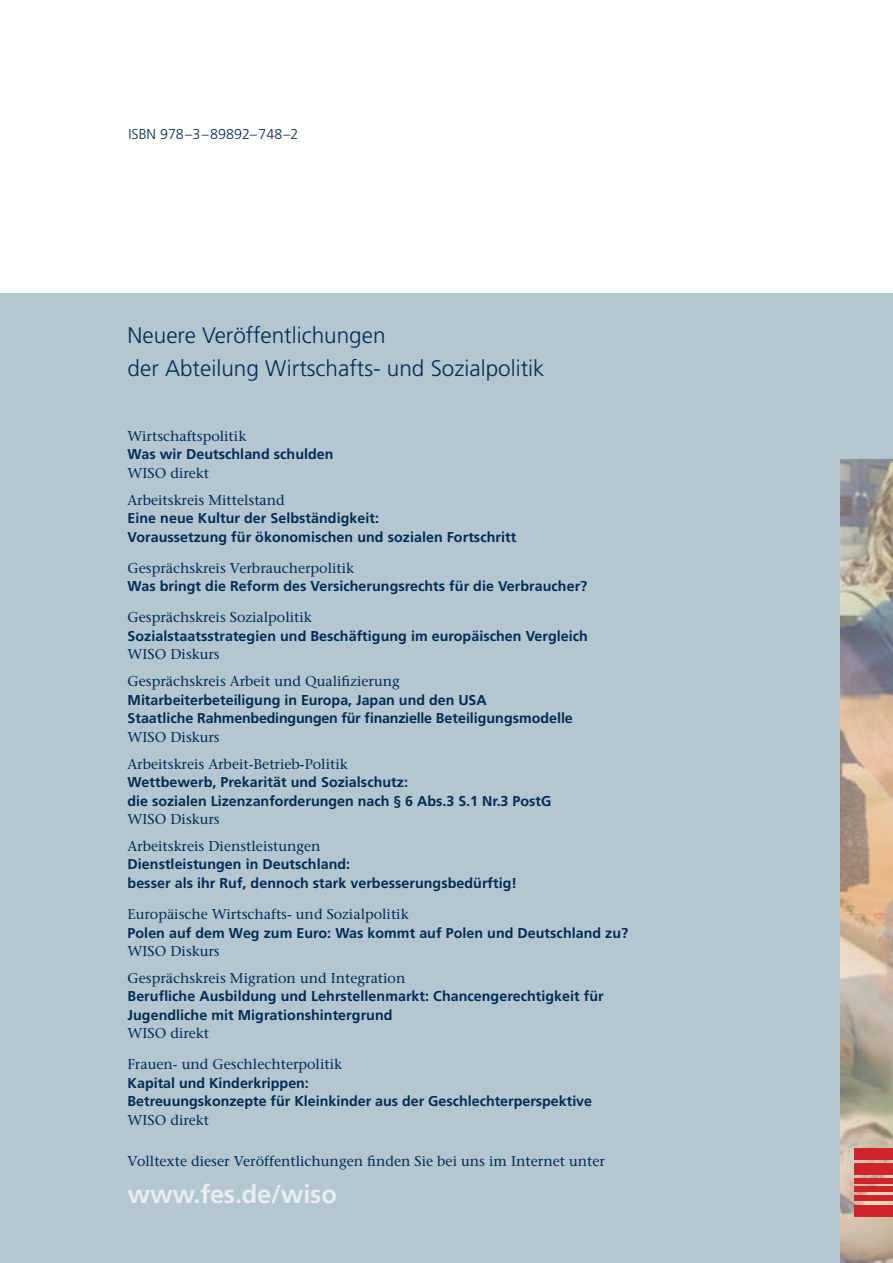
<style>
.page{position:relative;width:893px;height:1263px;background:#fff}
.page>*{position:absolute;margin:0;border:0;box-sizing:border-box;transform-origin:0 0}
.t1{font:700 25.5px "Frutiger";letter-spacing:-.01em;color:#e7edf0}
.t2{font:300 22.5px/33px "Frutiger";color:#002c55}
.t3{font:700 14.25px/18.5px "Frutiger";letter-spacing:.005em;color:#002c55}
.t4{font:14.25px/27px "Stone Serif";color:#002c55}
.t5{font:300 14.25px "Frutiger";color:#002c55}
</style>
<div class="page">
<div style="left:0;top:293px;width:893px;height:970px;background:#b4c6d0"></div>
<img style="left:841px;top:459px;width:52px;height:804px">
<div style="left:855px;top:1149px;width:38px;height:11px;background:#d1232a"></div>
<div style="left:855px;top:1206px;width:38px;height:11px;background:#d1232a"></div>
<div style="left:855px;top:1164px;width:38px;height:11px;background:#d1232a"></div>
<hr style="left:855px;top:1179px;width:38px;height:4px;background:#d1232a">
<div style="left:855px;top:1187px;width:38px;height:5px;background:#d1232a"></div>
<hr style="left:855px;top:1196px;width:38px;height:4px;background:#d1232a">
<div style="left:855px;top:1148px;width:38px;height:11px;background:#d1232a"></div>
<div style="left:855px;top:1205px;width:38px;height:11px;background:#d1232a"></div>
<div style="left:855px;top:1163px;width:38px;height:11px;background:#d1232a"></div>
<hr style="left:855px;top:1178px;width:38px;height:4px;background:#d1232a">
<hr style="left:855px;top:1195px;width:38px;height:4px;background:#d1232a">
<p class="t5" style="left:128px;top:128px;width:172px">ISBN 978–3–89892–748–2</p>
<h2 class="t2" style="left:128px;top:320px;width:418px">Neuere Veröffentlichungen<br>der Abteilung Wirtschafts- und Sozialpolitik</h2>
<p class="t4" style="left:128px;top:424px;width:120px">Wirtschaftspolitik</p>
<p class="t3" style="left:128px;top:446px;width:208px">Was wir Deutschland schulden</p>
<p class="t4" style="left:128px;top:461px;width:159px">WISO direkt<br>Arbeitskreis Mittelstand</p>
<p class="t3" style="left:128px;top:510px;width:390px">Eine neue Kultur der Selbständigkeit:<br>Voraussetzung für ökonomischen und sozialen Fortschritt</p>
<p class="t4" style="left:128px;top:556px;width:228px">Gesprächskreis Verbraucherpolitik</p>
<p class="t3" style="left:128px;top:578px;width:461px">Was bringt die Reform des Versicherungsrechts für die Verbraucher?</p>
<p class="t4" style="left:128px;top:605px;width:186px">Gesprächskreis Sozialpolitik</p>
<p class="t3" style="left:128px;top:628px;width:462px">Sozialstaatsstrategien und Beschäftigung im europäischen Vergleich</p>
<p class="t4" style="left:128px;top:642px;width:274px">WISO Diskurs<br>Gesprächskreis Arbeit und Qualifizierung</p>
<p class="t3" style="left:128px;top:692px;width:447px">Mitarbeiterbeteiligung in Europa, Japan und den USA<br>Staatliche Rahmenbedingungen für finanzielle Beteiligungsmodelle</p>
<p class="t4" style="left:128px;top:725px;width:222px">WISO Diskurs<br>Arbeitskreis Arbeit-Betrieb-Politik</p>
<p class="t3" style="left:128px;top:774px;width:425px">Wettbewerb, Prekarität und Sozialschutz:<br>die sozialen Lizenzanforderungen nach § 6 Abs.3 S.1 Nr.3 PostG</p>
<p class="t4" style="left:128px;top:807px;width:195px">WISO Diskurs<br>Arbeitskreis Dienstleistungen</p>
<p class="t3" style="left:128px;top:856px;width:391px">Dienstleistungen in Deutschland:<br>besser als ihr Ruf, dennoch stark verbesserungsbedürftig!</p>
<p class="t4" style="left:128px;top:902px;width:282px">Europäische Wirtschafts- und Sozialpolitik</p>
<p class="t3" style="left:128px;top:924px;width:502px">Polen auf dem Weg zum Euro: Was kommt auf Polen und Deutschland zu?</p>
<p class="t4" style="left:128px;top:939px;width:279px">WISO Diskurs<br>Gesprächskreis Migration und Integration</p>
<p class="t3" style="left:128px;top:988px;width:478px">Berufliche Ausbildung und Lehrstellenmarkt: Chancengerechtigkeit für<br>Jugendliche mit Migrationshintergrund</p>
<p class="t4" style="left:128px;top:1019px;width:216px;line-height:31.2px">WISO direkt<br>Frauen- und Geschlechterpolitik</p>
<p class="t3" style="left:128px;top:1075px;width:466px">Kapital und Kinderkrippen:<br>Betreuungskonzepte für Kleinkinder aus der Geschlechterperspektive</p>
<p class="t4" style="left:128px;top:1108px;width:83px">WISO direkt</p>
<p class="t4" style="left:128px;top:1149px;width:479px">Volltexte dieser Veröffentlichungen finden Sie bei uns im Internet unter</p>
<h1 class="t1" style="left:128px;top:1184px;width:211px">www.fes.de/wiso</h1>
</div>
